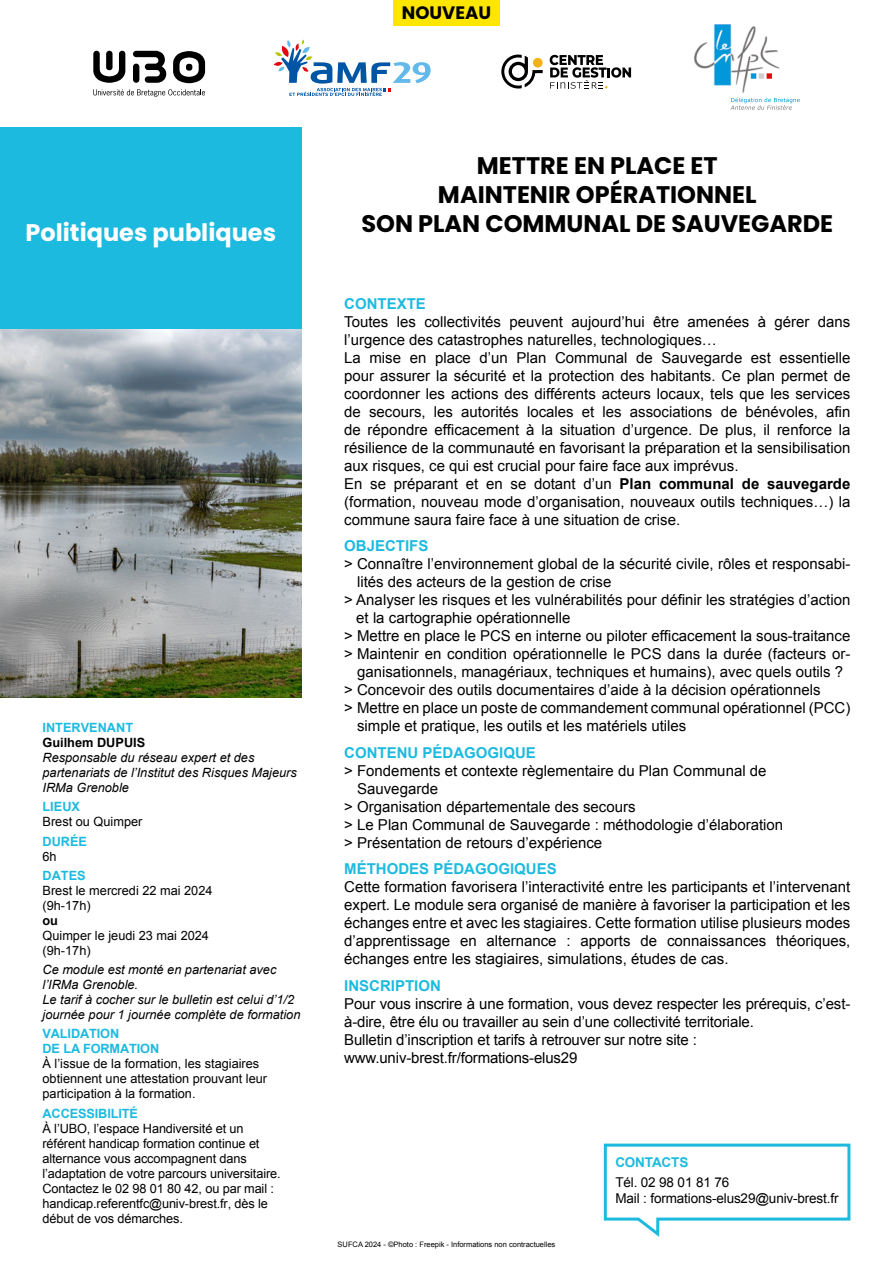
<style>
.page{position:relative;width:893px;height:1263px;background:#fff}
.page>*{position:absolute;margin:0;border:0;box-sizing:border-box;transform-origin:0 0}
.t1{font:700 24px/28.8px "Poppins";color:#000;text-align:center}
.t2{font:700 24px "Poppins";color:#fff}
.t3{font:700 18px "Poppins";color:#000}
.t4{font:15px/18px "Arial";color:#000}
.t5{font:700 15px "Arial";color:#1dbadf}
.t6{font:13.5px/16.2px "Arial";letter-spacing:-.01em;color:#000}
.t7{font:700 13.5px "Arial";letter-spacing:-.01em;color:#1dbadf}
.t8{font:12.75px/15px "Arial";letter-spacing:-.01em;color:#000}
.t9{font:italic 12.75px/15px "Arial";color:#000}
.t10{font:700 12.75px/15px "Arial";letter-spacing:-.01em;color:#1dbadf}
.t11{font:700 12.75px "Arial";color:#000}
.t12{font:7.5px "Arial";color:#000}
.s1{font-weight:700}
</style>
<div class="page">
<svg style="left:501px;top:55px;width:42px;height:34px"></svg>
<div style="left:533px;top:58px;width:10px;height:10px;background:#f3b118;border-radius:50%"></div>
<svg style="left:550px;top:55px;width:81px;height:34px"></svg>
<svg style="left:93px;top:51px;width:112px;height:32px"></svg>
<svg style="left:93px;top:89px;width:112px;height:8px"></svg>
<img style="left:694px;top:24px;width:86px;height:69px">
<svg style="left:731px;top:97px;width:69px;height:13px"></svg>
<svg style="left:274px;top:40px;width:157px;height:56px"></svg>
<img style="left:0;top:329px;width:302px;height:368px">
<div style="left:0;top:128px;width:302px;height:201px;background:#1dbadf"></div>
<svg style="left:603px;top:1143px;width:248px;height:94px"></svg>
<div style="left:393px;top:0;width:107px;height:26px;background:#ffe600"></div>
<p class="t3" style="left:402px;top:2px;width:91px">NOUVEAU</p>
<h1 class="t2" style="left:26px;top:218px;width:252px">Politiques publiques</h1>
<p class="t10" style="left:43px;top:721px;width:92px">INTERVENANT</p>
<p class="t11" style="left:43px;top:734px;width:104px">Guilhem DUPUIS</p>
<p class="t9" style="left:43px;top:750px;width:256px">Responsable du réseau expert et des partenariats de l’Institut des Risques Majeurs<br>IRMa Grenoble</p>
<p class="t10" style="left:43px;top:800px;width:39px">LIEUX</p>
<p class="t8" style="left:43px;top:814px;width:101px">Brest ou Quimper</p>
<p class="t10" style="left:43px;top:834px;width:46px">DURÉE</p>
<p class="t8" style="left:43px;top:849px;width:16px">6h</p>
<p class="t10" style="left:43px;top:868px;width:45px">DATES</p>
<p class="t8" style="left:43px;top:883px;width:172px">Brest le mercredi 22 mai 2024 (9h-17h)</p>
<p class="t11" style="left:43px;top:912px;width:17px">ou</p>
<p class="t8" style="left:43px;top:928px;width:168px">Quimper le jeudi 23 mai 2024 (9h-17h)</p>
<p class="t9" style="left:43px;top:962px;width:259px">Ce module est monté en partenariat avec l’IRMa Grenoble.<br>Le tarif à cocher sur le bulletin est celui d’1/2 journée pour 1 journée complète de formation</p>
<p class="t10" style="left:43px;top:1027px;width:118px">VALIDATION<br>DE LA FORMATION</p>
<p class="t8" style="left:43px;top:1056px;width:226px">À l’issue de la formation, les stagiaires obtiennent une attestation prouvant leur participation à la formation.</p>
<p class="t10" style="left:43px;top:1106px;width:97px">ACCESSIBILITÉ</p>
<p class="t8" style="left:43px;top:1121px;width:240px">À l’UBO, l’espace Handiversité et un référent handicap formation continue et alternance vous accompagnent dans l’adaptation de votre parcours universitaire.<br>Contactez le 02 98 01 80 42, ou par mail : handicap.referentfc@univ-brest.fr, dès le début de vos démarches.</p>
<h1 class="t1" style="left:361px;top:151px;width:473px">METTRE EN PLACE ET<br>MAINTENIR OPÉRATIONNEL<br>SON PLAN COMMUNAL DE SAUVEGARDE</h1>
<p class="t5" style="left:344px;top:293px;width:83px">CONTEXTE</p>
<p class="t4" style="left:344px;top:312px;width:508px">Toutes les collectivités peuvent aujourd’hui être amenées à gérer dans l’urgence des catastrophes naturelles, technologiques…<br>La mise en place d’un Plan Communal de Sauvegarde est essentielle pour assurer la sécurité et la protection des habitants. Ce plan permet de coordonner les actions des différents acteurs locaux, tels que les services de secours, les autorités locales et les associations de bénévoles, afin de répondre efficacement à la situation d’urgence. De plus, il renforce la résilience de la communauté en favorisant la préparation et la sensibilisation aux risques, ce qui est crucial pour faire face aux imprévus.<br>En se préparant et en se dotant d’un <span class="s1">Plan communal de sauvegarde </span>(formation, nouveau mode d’organisation, nouveaux outils techniques…) la commune saura faire face à une situation de crise.</p>
<p class="t5" style="left:344px;top:536px;width:86px">OBJECTIFS</p>
<p class="t4" style="left:344px;top:555px;width:508px">&gt; Connaître l’environnement global de la sécurité civile, rôles et responsabi-</p>
<p class="t4" style="left:357px;top:573px;width:256px">lités des acteurs de la gestion de crise</p>
<p class="t4" style="left:344px;top:591px;width:508px">&gt; Analyser les risques et les vulnérabilités pour définir les stratégies d’action</p>
<p class="t4" style="left:356px;top:609px;width:216px">et la cartographie opérationnelle</p>
<p class="t4" style="left:344px;top:627px;width:508px">&gt; Mettre en place le PCS en interne ou piloter efficacement la sous-traitance</p>
<p class="t4" style="left:344px;top:645px;width:508px">&gt; Maintenir en condition opérationnelle le PCS dans la durée (facteurs or-</p>
<p class="t4" style="left:357px;top:663px;width:488px">ganisationnels, managériaux, techniques et humains), avec quels outils ?</p>
<p class="t4" style="left:344px;top:681px;width:478px">&gt; Concevoir des outils documentaires d’aide à la décision opérationnels</p>
<p class="t4" style="left:344px;top:699px;width:508px">&gt; Mettre en place un poste de commandement communal opérationnel (PCC)</p>
<p class="t4" style="left:357px;top:717px;width:331px">simple et pratique, les outils et les matériels utiles</p>
<p class="t5" style="left:344px;top:742px;width:193px">CONTENU PÉDAGOGIQUE</p>
<p class="t4" style="left:344px;top:761px;width:424px">&gt; Fondements et contexte règlementaire du Plan Communal de</p>
<p class="t4" style="left:357px;top:779px;width:82px">Sauvegarde</p>
<p class="t4" style="left:344px;top:797px;width:293px">&gt; Organisation départementale des secours</p>
<p class="t4" style="left:344px;top:815px;width:440px">&gt; Le Plan Communal de Sauvegarde : méthodologie d’élaboration</p>
<p class="t4" style="left:344px;top:833px;width:260px">&gt; Présentation de retours d’expérience</p>
<p class="t5" style="left:344px;top:859px;width:214px">MÉTHODES PÉDAGOGIQUES</p>
<p class="t4" style="left:344px;top:878px;width:508px;text-align:justify">Cette formation favorisera l’interactivité entre les participants et l’intervenant expert. Le module sera organisé de manière à favoriser la participation et les échanges entre et avec les stagiaires. Cette formation utilise plusieurs modes d’apprentissage en alternance : apports de connaissances théoriques, échanges entre les stagiaires, simulations, études de cas.</p>
<p class="t5" style="left:344px;top:975px;width:98px">INSCRIPTION</p>
<p class="t4" style="left:344px;top:994px;width:508px">Pour vous inscrire à une formation, vous devez respecter les prérequis, c’est&shy;à-dire, être élu ou travailler au sein d’une collectivité territoriale.<br>Bulletin d’inscription et tarifs à retrouver sur notre site : www.univ-brest.fr/formations-elus29</p>
<p class="t12" style="left:338px;top:1239px;width:219px">SUFCA 2024 - ©Photo : Freepik - Informations non contractuelles</p>
<p class="t7" style="left:615px;top:1153px;width:75px">CONTACTS</p>
<p class="t6" style="left:615px;top:1174px;width:225px">Tél. 02 98 01 81 76<br>Mail : formations-elus29@univ-brest.fr</p>
</div>
